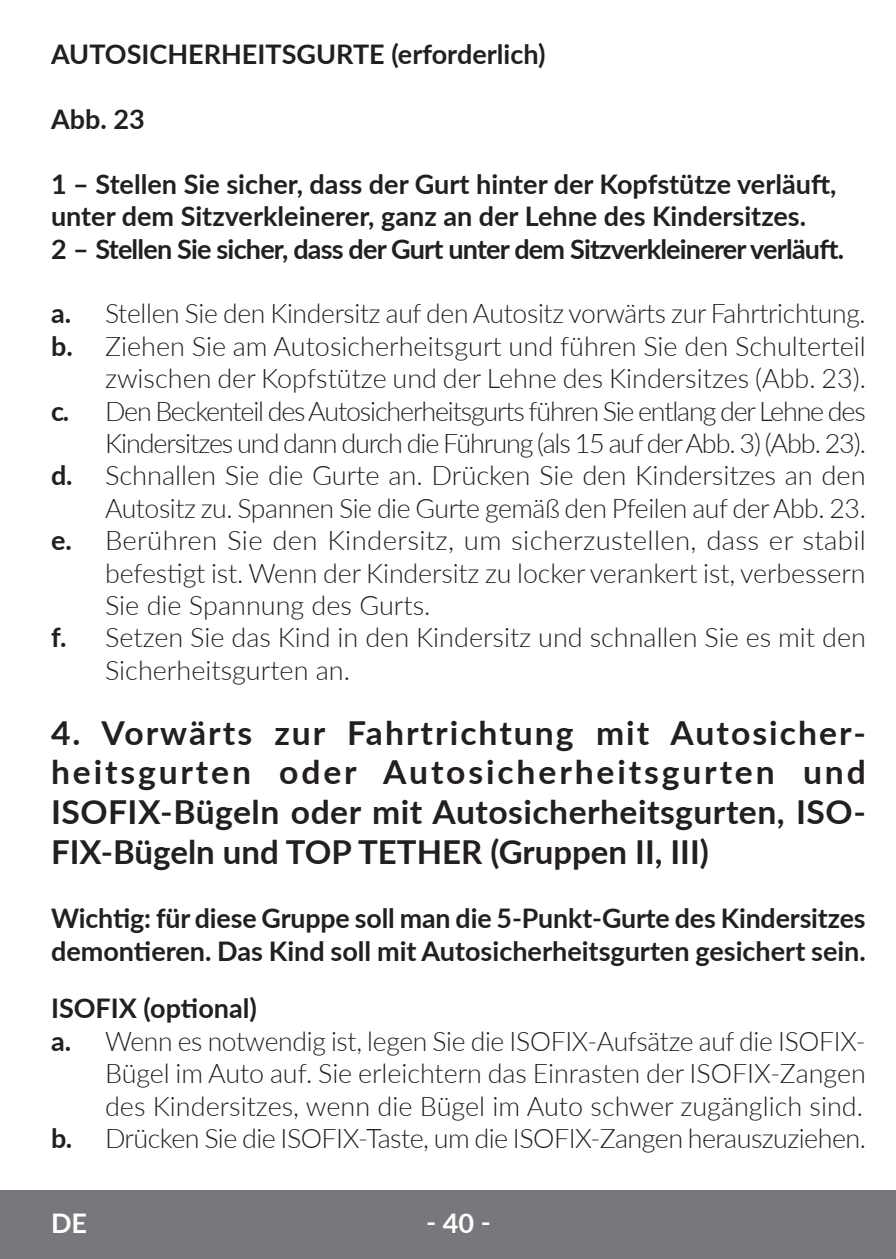
<style>
.page{position:relative;width:896px;height:1259px;background:#fff}
.page>*{position:absolute;margin:0;border:0;box-sizing:border-box;transform-origin:0 0}
.t1{font:700 33px/39.6px "Lato";color:#231f20;text-align:justify}
.t2{font:300 27px "Lato";letter-spacing:-.005em;color:#231f20}
.t3{font:700 27px/32.4px "Lato";color:#231f20}
.t4{font:300 27px "Lato";letter-spacing:-.04em;color:#231f20}
.t5{font:700 27px "Lato";color:#fff}
.s1{font-weight:700}
</style>
<div class="page">
<div style="left:0;top:1190px;width:895px;height:69px;background:#76787b"></div>
<p class="t3" style="left:51px;top:37px;width:496px">AUTOSICHERHEITSGURTE (erforderlich)</p>
<p class="t3" style="left:51px;top:102px;width:95px">Abb. 23</p>
<p class="t3" style="left:51px;top:167px;width:794px">1 – Stellen Sie sicher, dass der Gurt hinter der Kopfstütze verläuft, unter dem Sitzverkleinerer, ganz an der Lehne des Kindersitzes.<br>2 – Stellen Sie sicher, dass der Gurt unter dem Sitzverkleinerer verläuft.</p>
<p class="t2" style="left:51px;top:295px;width:816px"><span class="s1">a.</span> Stellen Sie den Kindersitz auf den Autositz vorwärts zur Fahrtrichtung.</p>
<p class="t2" style="left:51px;top:327px;width:816px"><span class="s1">b.</span> Ziehen Sie am Autosicherheitsgurt und führen Sie den Schulterteil</p>
<p class="t2" style="left:105px;top:360px;width:762px">zwischen der Kopfstütze und der Lehne des Kindersitzes (Abb. 23).</p>
<p class="t4" style="left:51px;top:392px;width:816px"><span class="s1">c.</span> Den Beckenteil des Autosicherheitsgurts führen Sie entlang der Lehne des</p>
<p class="t4" style="left:105px;top:425px;width:762px">Kindersitzes und dann durch die Führung (als 15 auf der Abb. 3) (Abb. 23).</p>
<p class="t2" style="left:51px;top:457px;width:816px"><span class="s1">d.</span> Schnallen Sie die Gurte an. Drücken Sie den Kindersitzes an den</p>
<p class="t2" style="left:105px;top:489px;width:762px">Autositz zu. Spannen Sie die Gurte gemäß den Pfeilen auf der Abb. 23.</p>
<p class="t2" style="left:51px;top:522px;width:816px"><span class="s1">e.</span> Berühren Sie den Kindersitz, um sicherzustellen, dass er stabil</p>
<p class="t2" style="left:105px;top:554px;width:762px">befestigt ist. Wenn der Kindersitz zu locker verankert ist, verbessern</p>
<p class="t2" style="left:105px;top:587px;width:327px">Sie die Spannung des Gurts.</p>
<p class="t2" style="left:51px;top:619px;width:816px"><span class="s1">f.</span> Setzen Sie das Kind in den Kindersitz und schnallen Sie es mit den</p>
<p class="t2" style="left:105px;top:651px;width:246px">Sicherheitsgurten an.</p>
<p class="t1" style="left:51px;top:711px;width:816px">4. Vorwärts zur Fahrtrichtung mit Autosicher&shy;heitsgurten oder Autosicherheitsgurten und ISOFIX-Bügeln oder mit Autosicherheitsgurten, ISO-FIX-Bügeln und TOP TETHER (Gruppen II, III)</p>
<p class="t3" style="left:51px;top:901px;width:816px">Wichtig: für diese Gruppe soll man die 5-Punkt-Gurte des Kindersitzes demontieren. Das Kind soll mit Autosicherheitsgurten gesichert sein.</p>
<p class="t3" style="left:51px;top:991px;width:207px">ISOFIX (optional)</p>
<p class="t2" style="left:51px;top:1022px;width:816px"><span class="s1">a.</span> Wenn es notwendig ist, legen Sie die ISOFIX-Aufsätze auf die ISOFIX-</p>
<p class="t2" style="left:105px;top:1055px;width:762px">Bügel im Auto auf. Sie erleichtern das Einrasten der ISOFIX-Zangen</p>
<p class="t2" style="left:105px;top:1087px;width:759px">des Kindersitzes, wenn die Bügel im Auto schwer zugänglich sind.</p>
<p class="t2" style="left:51px;top:1119px;width:816px"><span class="s1">b.</span> Drücken Sie die ISOFIX-Taste, um die ISOFIX-Zangen herauszuziehen.</p>
<p class="t5" style="left:51px;top:1203px;width:38px">DE</p>
<p class="t5" style="left:426px;top:1203px;width:66px">‑ 40 ‑</p>
</div>
